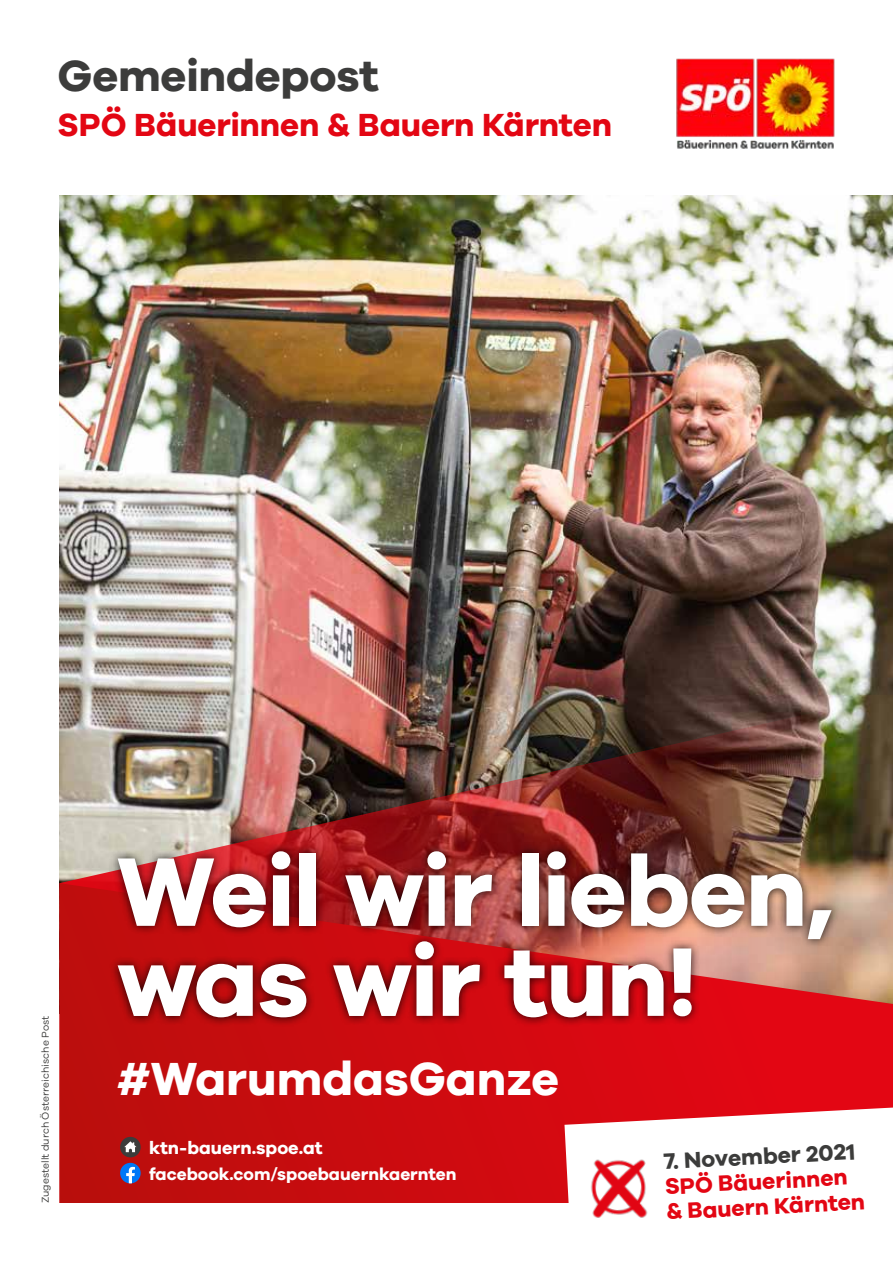
<style>
.page{position:relative;width:893px;height:1263px;background:#fff}
.page>*{position:absolute;margin:0;border:0;box-sizing:border-box;transform-origin:0 0}
.t1{font:700 100.65px/90px "Galano Grotesque";letter-spacing:-.025em;color:#fff}
.t2{font:700 47.85px "Galano Grotesque";color:#fff}
.t3{font:700 45px "Galano Grotesque";letter-spacing:-.005em;color:#3c3c3b}
.t4{font:700 33px "Galano Grotesque";letter-spacing:-.005em;color:#e30613}
.t5{font:700 22.95px/25.2px "Galano Grotesque";color:#e30613}
.t6{font:700 22.95px "Galano Grotesque";color:#3c3c3b}
.t7{font:700 18.15px "Galano Grotesque";color:#fff}
.t8{font:700 17.4px "Galano Grotesque";color:#fff}
.t9{font:10.2px "Galano Grotesque";color:#3c3c3b}
</style>
<div class="page">
<img style="left:60px;top:196px;width:833px;height:687px">
<img style="left:60px;top:708px;width:773px;height:175px">
<svg style="left:60px;top:883px;width:833px;height:320px;background:#cc1215"></svg>
<div style="left:109px;top:842px;width:731px;height:185px;background:#000;opacity:.85"></div>
<img style="left:676px;top:58px;width:159px;height:91px">
<div style="left:120px;top:1163px;width:21px;height:20px;background:#0078f7;border-radius:50%"></div>
<svg style="left:126px;top:1167px;width:9px;height:16px"></svg>
<svg style="left:120px;top:1137px;width:21px;height:20px"></svg>
<svg style="left:564px;top:1107px;width:329px;height:96px"></svg>
<img style="left:584px;top:1152px;width:70px;height:66px">
<h3 class="t3" style="left:57px;top:48px;width:323px">Gemeindepost</h3>
<h3 class="t4" style="left:57px;top:105px;width:556px">SPÖ Bäuerinnen &amp; Bauern Kärnten</h3>
<p class="t9" style="left:39px;top:1203px;width:189px;rotate:-90deg">Zugestellt durch Österreichische Post</p>
<h1 class="t1" style="left:117px;top:844px;width:719px">Weil wir lieben, was wir tun!</h1>
<h2 class="t2" style="left:117px;top:1050px;width:444px">#WarumdasGanze</h2>
<h3 class="t7" style="left:149px;top:1137px;width:175px">ktn-bauern.spoe.at</h3>
<h3 class="t8" style="left:149px;top:1163px;width:309px">facebook.com/spoebauernkaernten</h3>
<h3 class="t6" style="left:663px;top:1147px;width:193px;rotate:-3deg">7. November 2021</h3>
<h3 class="t5" style="left:664px;top:1173px;width:201px;rotate:-3deg">SPÖ Bäuerinnen &amp; Bauern Kärnten</h3>
</div>
